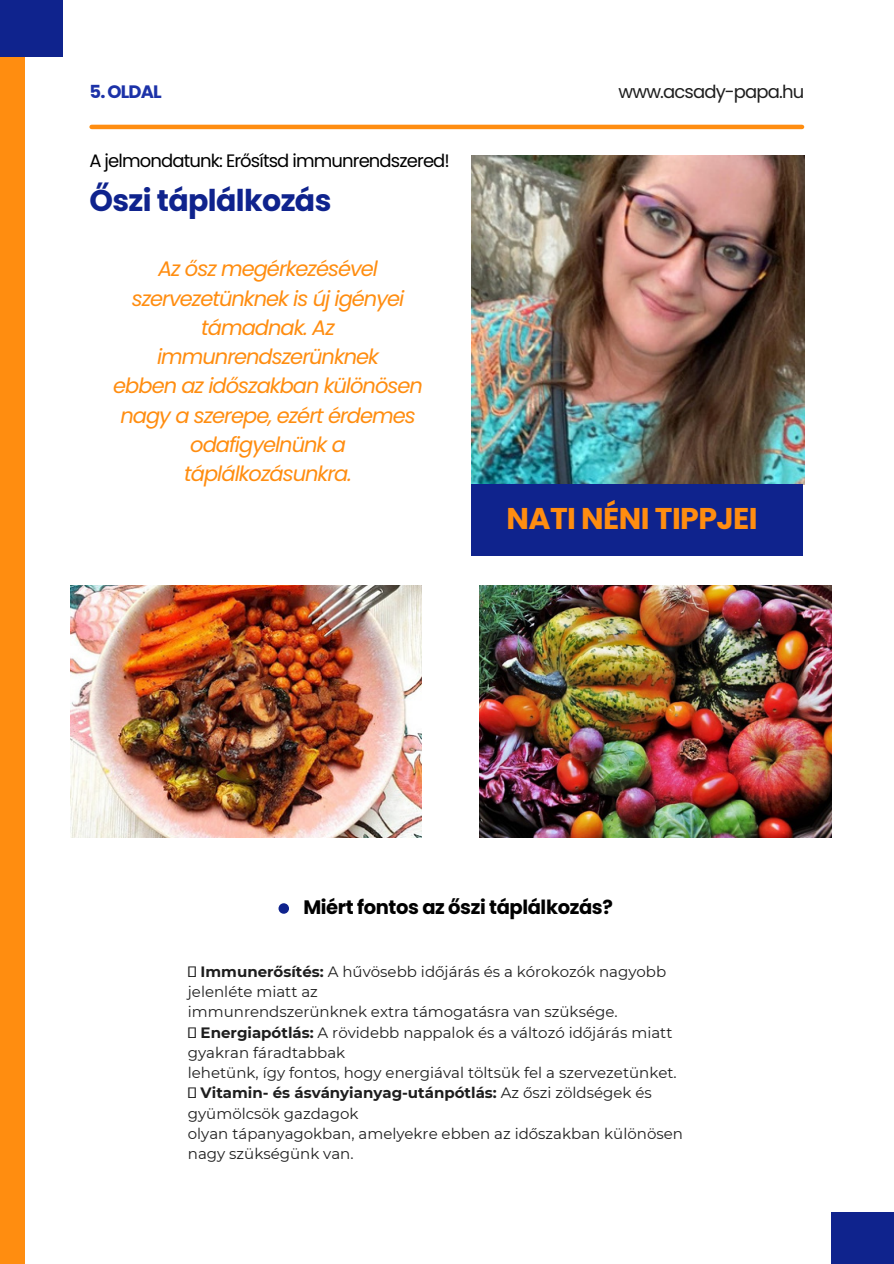
<style>
.page{position:relative;width:894px;height:1264px;background:#fff}
.page>*{position:absolute;margin:0;border:0;box-sizing:border-box;transform-origin:0 0}
.t1{font:700 30px "Poppins";letter-spacing:-.02em;color:#0f238d}
.t2{font:700 30px "Poppins";letter-spacing:-.02em;color:#ff8d10}
.t3{font:italic 21px/29.2px "Poppins";letter-spacing:-.05em;color:#ff8d10;text-align:center}
.t4{font:700 19.5px "Poppins";letter-spacing:-.02em;color:#000}
.t5{font:18px "Poppins";letter-spacing:-.05em;color:#000}
.t6{font:18px "Poppins";letter-spacing:-.05em;color:#1e1e1e}
.t7{font:700 18px "Poppins";letter-spacing:-.05em;color:#1c32a8}
.t8{font:15px/20.2px "Montserrat";color:#1e1e1e}
.s1{font-weight:700}
</style>
<div class="page">
<div style="left:0;top:0;width:24px;height:1263px;background:#ff8d10"></div>
<img style="left:471px;top:156px;width:333px;height:328px">
<div style="left:0;top:0;width:63px;height:56px;background:#0f238d"></div>
<div style="left:831px;top:1212px;width:62px;height:51px;background:#0f238d"></div>
<div style="left:471px;top:484px;width:331px;height:72px;background:#0f238d"></div>
<div style="left:278px;top:903px;width:11px;height:10px;background:#0f238d;border-radius:50%"></div>
<img style="left:480px;top:585px;width:351px;height:252px">
<hr style="left:92px;top:125px;width:709px;height:4px;background:#ff8d10">
<img style="left:70px;top:585px;width:351px;height:252px">
<h6 class="t7" style="left:90px;top:79px;width:74px">5. OLDAL</h6>
<h2 class="t6" style="left:618px;top:79px;width:187px">www.acsady-papa.hu</h2>
<p class="t5" style="left:89px;top:148px;width:362px">A jelmondatunk: Erősítsd immunrendszered!</p>
<h4 class="t1" style="left:89px;top:179px;width:243px">Őszi táplálkozás</h4>
<p class="t3" style="left:113px;top:254px;width:311px">Az ősz megérkezésével szervezetünknek is új igényei támadnak. Az immunrendszerünknek<br>ebben az időszakban különösen nagy a szerepe, ezért érdemes odafigyelnünk a táplálkozásunkra.</p>
<h1 class="t2" style="left:506px;top:498px;width:252px">NATI NÉNI TIPPJEI</h1>
<p class="t4" style="left:303px;top:893px;width:311px">Miért fontos az őszi táplálkozás?</p>
<p class="t8" style="left:188px;top:961px;width:480px;text-indent:13px"><span class="s1">Immunerősítés:</span> A hűvösebb időjárás és a kórokozók nagyobb jelenléte miatt az</p>
<h3 class="t8" style="left:188px;top:1001px;width:431px">immunrendszerünknek extra támogatásra van szüksége.</h3>
<p class="t8" style="left:188px;top:1022px;width:486px;text-indent:13px"><span class="s1">Energiapótlás:</span> A rövidebb nappalok és a változó időjárás miatt gyakran fáradtabbak</p>
<p class="t8" style="left:188px;top:1062px;width:490px">lehetünk, így fontos, hogy energiával töltsük fel a szervezetünket.</p>
<p class="t8" style="left:188px;top:1082px;width:465px;text-indent:13px"><span class="s1">Vitamin- és ásványianyag-utánpótlás:</span> Az őszi zöldségek és gyümölcsök gazdagok</p>
<p class="t8" style="left:188px;top:1123px;width:496px">olyan tápanyagokban, amelyekre ebben az időszakban különösen nagy szükségünk van.</p>
</div>
